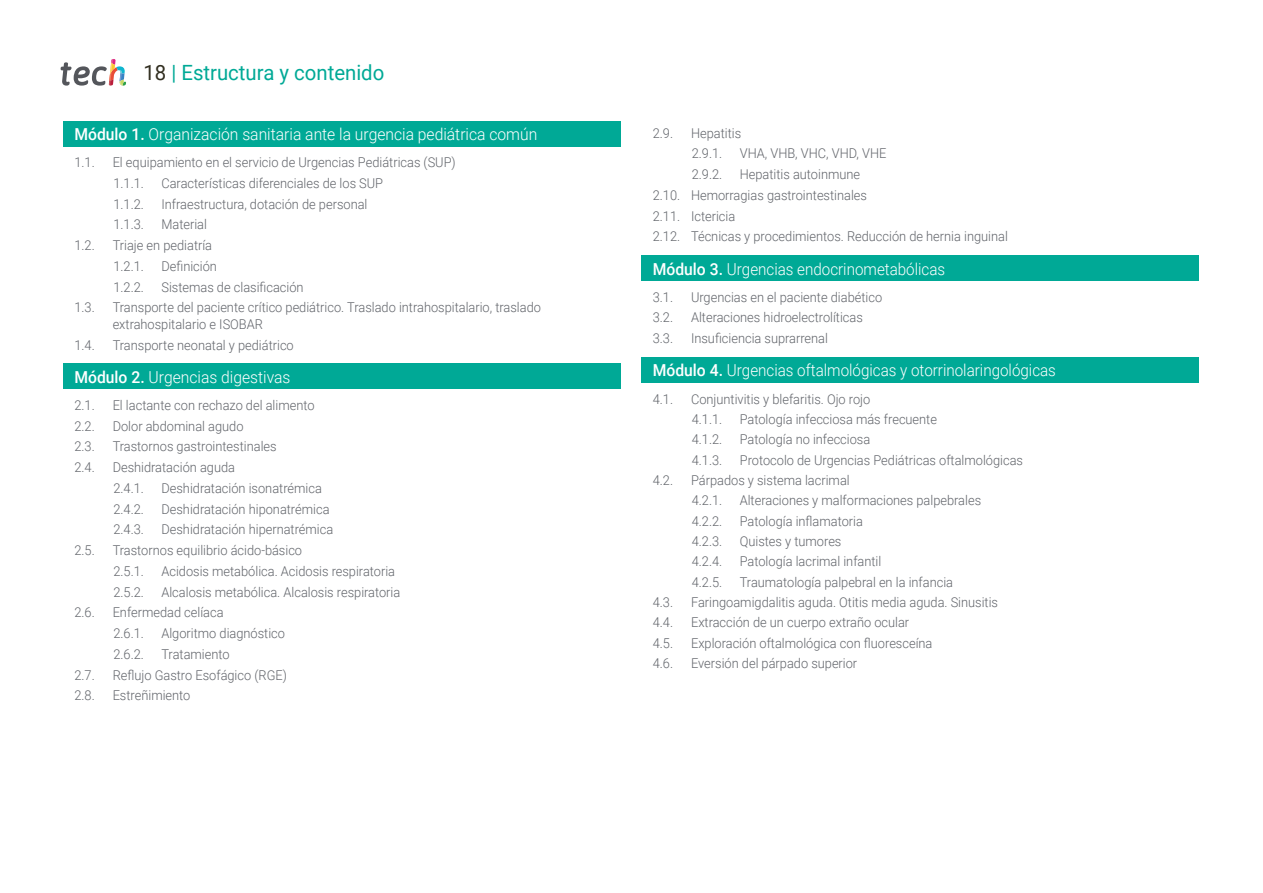
<style>
.page{position:relative;width:1263px;height:893px;background:#fff}
.page>*{position:absolute;margin:0;border:0;box-sizing:border-box;transform-origin:0 0}
.t1{font:21px "Roboto";color:#00a996}
.t2{font:300 16.5px "Roboto";color:#fff;scale:.92 1}
.t3{font:300 16.5px "Roboto";color:#fff;scale:.95 1}
.t4{font:300 13.5px/20.7px "Roboto";color:#61646a;scale:.95 1}
.s1{color:#312e20}
.s2{font-weight:500}
</style>
<div class="page">
<svg style="left:61px;top:59px;width:65px;height:27px"></svg>
<div style="left:63px;top:121px;width:558px;height:25px;background:#00a996"></div>
<div style="left:63px;top:364px;width:558px;height:25px;background:#00a996"></div>
<div style="left:642px;top:256px;width:557px;height:25px;background:#00a996"></div>
<div style="left:642px;top:358px;width:557px;height:25px;background:#00a996"></div>
<h1 class="t1" style="left:144px;top:57px;width:242px"><span class="s1">18</span> | Estructura y contenido</h1>
<p class="t3" style="left:74px;top:123px;width:489px"><span class="s2">Módulo 1.</span> Organización sanitaria ante la urgencia pediátrica común</p>
<p class="t4" style="left:74px;top:151px;width:23px">1.1.</p>
<p class="t4" style="left:113px;top:151px;width:363px">El equipamiento en el servicio de Urgencias Pediátricas (SUP)<br>1.1.1.</p>
<p class="t4" style="left:161px;top:172px;width:235px">Características diferenciales de los SUP</p>
<p class="t4" style="left:113px;top:193px;width:34px">1.1.2.</p>
<p class="t4" style="left:161px;top:193px;width:218px">Infraestructura, dotación de personal</p>
<p class="t4" style="left:113px;top:214px;width:34px">1.1.3.</p>
<p class="t4" style="left:161px;top:214px;width:50px">Material</p>
<p class="t4" style="left:74px;top:234px;width:23px">1.2.</p>
<p class="t4" style="left:113px;top:234px;width:106px">Triaje en pediatría<br>1.2.1.</p>
<p class="t4" style="left:161px;top:255px;width:60px">Definición</p>
<p class="t4" style="left:113px;top:276px;width:34px">1.2.2.</p>
<p class="t4" style="left:161px;top:276px;width:151px">Sistemas de clasificación</p>
<p class="t4" style="left:74px;top:297px;width:23px">1.3.</p>
<p class="t4" style="left:113px;top:299px;width:452px;line-height:16.5px">Transporte del paciente crítico pediátrico. Traslado intrahospitalario, traslado extrahospitalario e ISOBAR</p>
<p class="t4" style="left:74px;top:334px;width:23px">1.4.</p>
<p class="t4" style="left:113px;top:334px;width:192px">Transporte neonatal y pediátrico</p>
<p class="t3" style="left:74px;top:365px;width:229px"><span class="s2">Módulo 2.</span> Urgencias digestivas</p>
<p class="t4" style="left:74px;top:394px;width:23px">2.1.</p>
<p class="t4" style="left:113px;top:394px;width:214px">El lactante con rechazo del alimento</p>
<p class="t4" style="left:74px;top:415px;width:23px">2.2.</p>
<p class="t4" style="left:113px;top:415px;width:139px">Dolor abdominal agudo</p>
<p class="t4" style="left:74px;top:436px;width:23px">2.3.</p>
<p class="t4" style="left:113px;top:436px;width:174px">Trastornos gastrointestinales</p>
<p class="t4" style="left:74px;top:456px;width:23px">2.4.</p>
<p class="t4" style="left:113px;top:456px;width:130px">Deshidratación aguda<br>2.4.1.</p>
<p class="t4" style="left:161px;top:477px;width:170px">Deshidratación isonatrémica</p>
<p class="t4" style="left:113px;top:498px;width:34px">2.4.2.</p>
<p class="t4" style="left:161px;top:498px;width:178px">Deshidratación hiponatrémica</p>
<p class="t4" style="left:113px;top:519px;width:34px">2.4.3.</p>
<p class="t4" style="left:161px;top:519px;width:182px">Deshidratación hipernatrémica</p>
<p class="t4" style="left:74px;top:539px;width:23px">2.5.</p>
<p class="t4" style="left:113px;top:539px;width:201px">Trastornos equilibrio ácido-básico<br>2.5.1.</p>
<p class="t4" style="left:161px;top:560px;width:247px">Acidosis metabólica. Acidosis respiratoria</p>
<p class="t4" style="left:113px;top:581px;width:34px">2.5.2.</p>
<p class="t4" style="left:161px;top:581px;width:253px">Alcalosis metabólica. Alcalosis respiratoria</p>
<p class="t4" style="left:74px;top:602px;width:23px">2.6.</p>
<p class="t4" style="left:113px;top:602px;width:118px">Enfermedad celíaca<br>2.6.1.</p>
<p class="t4" style="left:161px;top:622px;width:132px">Algoritmo diagnóstico</p>
<p class="t4" style="left:113px;top:643px;width:34px">2.6.2.</p>
<p class="t4" style="left:161px;top:643px;width:73px">Tratamiento</p>
<p class="t4" style="left:74px;top:664px;width:23px">2.7.</p>
<p class="t4" style="left:113px;top:664px;width:185px">Reflujo Gastro Esofágico (RGE)</p>
<p class="t4" style="left:74px;top:685px;width:23px">2.8.</p>
<p class="t4" style="left:113px;top:685px;width:83px">Estreñimiento</p>
<p class="t4" style="left:653px;top:122px;width:23px">2.9.</p>
<p class="t4" style="left:691px;top:122px;width:54px">Hepatitis<br>2.9.1.</p>
<p class="t4" style="left:740px;top:143px;width:156px">VHA, VHB, VHC, VHD, VHE</p>
<p class="t4" style="left:653px;top:164px;width:375px;text-indent:87px">Hepatitis autoinmune<br>2.10. Hemorragias gastrointestinales<br>2.11. Ictericia<br>2.12. Técnicas y procedimientos. Reducción de hernia inguinal</p>
<p class="t2" style="left:653px;top:257px;width:319px"><span class="s2">Módulo 3.</span> Urgencias endocrinometabólicas</p>
<p class="t4" style="left:653px;top:286px;width:23px">3.1.</p>
<p class="t4" style="left:691px;top:286px;width:203px">Urgencias en el paciente diabético</p>
<p class="t4" style="left:653px;top:307px;width:23px">3.2.</p>
<p class="t4" style="left:691px;top:307px;width:182px">Alteraciones hidroelectrolíticas</p>
<p class="t4" style="left:653px;top:328px;width:23px">3.3.</p>
<p class="t4" style="left:691px;top:328px;width:146px">Insuficiencia suprarrenal</p>
<p class="t2" style="left:653px;top:359px;width:440px"><span class="s2">Módulo 4.</span> Urgencias oftalmológicas y otorrinolaringológicas</p>
<p class="t4" style="left:653px;top:388px;width:23px">4.1.</p>
<p class="t4" style="left:691px;top:388px;width:190px">Conjuntivitis y blefaritis. Ojo rojo<br>4.1.1.</p>
<p class="t4" style="left:692px;top:164px;width:34px">2.9.2.</p>
<p class="t4" style="left:740px;top:408px;width:209px">Patología infecciosa más frecuente</p>
<p class="t4" style="left:692px;top:428px;width:34px">4.1.2.</p>
<p class="t4" style="left:740px;top:428px;width:139px">Patología no infecciosa</p>
<p class="t4" style="left:692px;top:449px;width:34px">4.1.3.</p>
<p class="t4" style="left:740px;top:449px;width:300px">Protocolo de Urgencias Pediátricas oftalmológicas</p>
<p class="t4" style="left:653px;top:469px;width:23px">4.2.</p>
<p class="t4" style="left:691px;top:469px;width:169px">Párpados y sistema lacrimal<br>4.2.1.</p>
<p class="t4" style="left:740px;top:489px;width:256px">Alteraciones y malformaciones palpebrales</p>
<p class="t4" style="left:692px;top:510px;width:34px">4.2.2.</p>
<p class="t4" style="left:740px;top:510px;width:131px">Patología inflamatoria</p>
<p class="t4" style="left:692px;top:530px;width:34px">4.2.3.</p>
<p class="t4" style="left:740px;top:530px;width:109px">Quistes y tumores</p>
<p class="t4" style="left:692px;top:550px;width:34px">4.2.4.</p>
<p class="t4" style="left:740px;top:550px;width:151px">Patología lacrimal infantil</p>
<p class="t4" style="left:692px;top:571px;width:34px">4.2.5.</p>
<p class="t4" style="left:740px;top:571px;width:226px">Traumatología palpebral en la infancia</p>
<p class="t4" style="left:653px;top:591px;width:23px">4.3.</p>
<p class="t4" style="left:691px;top:591px;width:325px">Faringoamigdalitis aguda. Otitis media aguda. Sinusitis</p>
<p class="t4" style="left:653px;top:611px;width:23px">4.4.</p>
<p class="t4" style="left:691px;top:611px;width:231px">Extracción de un cuerpo extraño ocular</p>
<p class="t4" style="left:653px;top:632px;width:23px">4.5.</p>
<p class="t4" style="left:691px;top:632px;width:256px">Exploración oftalmológica con fluoresceína</p>
<p class="t4" style="left:653px;top:652px;width:23px">4.6.</p>
<p class="t4" style="left:691px;top:652px;width:176px">Eversión del párpado superior</p>
</div>
